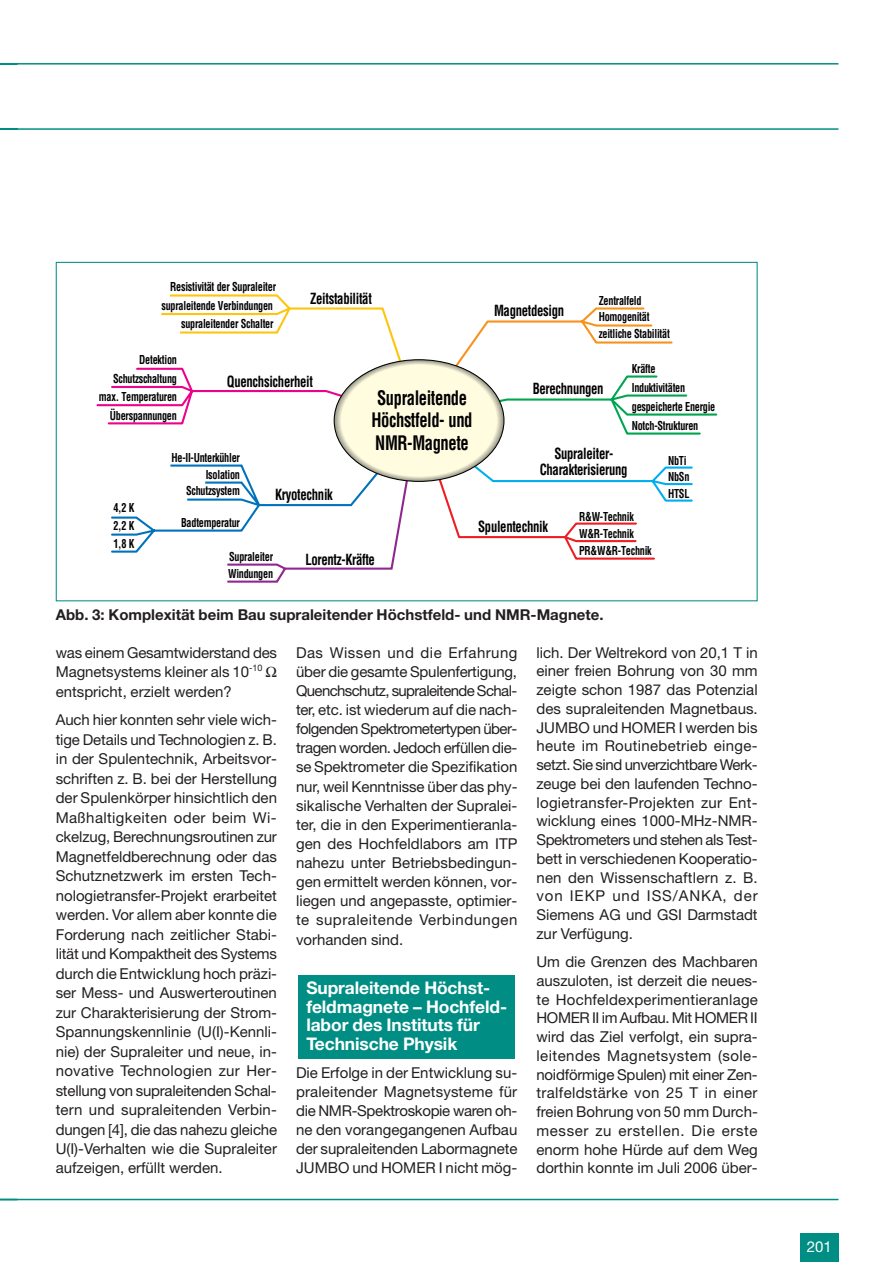
<style>
.page{position:relative;width:893px;height:1262px;background:#fff}
.page>*{position:absolute;margin:0;border:0;box-sizing:border-box;transform-origin:0 0}
.t1{font:700 condensed 19.5px/22.5px "Helvetica";letter-spacing:-.025em;color:#000;scale:.85 1}
.t2{font:700 17.4px/18.8px "Helvetica Neue";letter-spacing:-.005em;color:#fff}
.t3{font:15px/18.8px "Helvetica Neue";color:#231f20;text-align:justify}
.t4{font:700 condensed 15px/16.5px "Helvetica";letter-spacing:-.025em;color:#000;text-align:center;scale:.85 1}
.t5{font:700 15px "Helvetica Neue";color:#231f20}
.t6{font:15px "Helvetica Neue";color:#fff}
.t7{font:700 condensed 12px/16.5px "Helvetica";letter-spacing:-.025em;color:#000;scale:.85 1}
</style>
<div class="page">
<div style="left:297px;top:974px;width:217px;height:84px;background:#008e84"></div>
<div style="left:800px;top:1233px;width:38px;height:29px;background:#008e84"></div>
<hr style="left:0;top:63px;width:838px;height:2px;background:#008e84">
<hr style="left:0;top:128px;width:838px;height:2px;background:#008e84">
<hr style="left:0;top:1198px;width:838px;height:2px;background:#008e84">
<svg style="left:0;top:1198px;width:17px;height:1px"></svg>
<svg style="left:96px;top:294px;width:622px;height:289px"></svg>
<svg style="left:336px;top:361px;width:166px;height:119px;background:#d2d0ba"></svg>
<div style="left:341px;top:365px;width:156px;height:111px;background:#fffce0;border-radius:50%"></div>
<p class="t7" style="left:161px;top:278px;width:136px;line-height:19px;text-align:right">Resistivität der Supraleiter supraleitende Verbindungen</p>
<p class="t7" style="left:181px;top:316px;width:110px">supraleitender Schalter</p>
<p class="t4" style="left:310px;top:291px;width:74px">Zeitstabilität</p>
<p class="t4" style="left:494px;top:303px;width:84px">Magnetdesign</p>
<p class="t7" style="left:598px;top:294px;width:85px">Zentralfeld<br>Homogenität zeitliche Stabilität</p>
<p class="t7" style="left:99px;top:352px;width:93px;line-height:18.5px;text-align:right">Detektion<br>Schutzschaltung max. Temperaturen<br>Überspannungen</p>
<p class="t7" style="left:171px;top:450px;width:82px;text-align:right">He-II-Unterkühler<br>Isolation<br>Schutzsystem</p>
<p class="t7" style="left:181px;top:515px;width:71px">Badtemperatur</p>
<p class="t7" style="left:228px;top:549px;width:54px;line-height:17.2px">Supraleiter<br>Windungen</p>
<p class="t7" style="left:631px;top:361px;width:29px">Kräfte</p>
<p class="t4" style="left:227px;top:374px;width:103px">Quenchsicherheit</p>
<p class="t7" style="left:631px;top:379px;width:100px;line-height:18.9px">Induktivitäten gespeicherte Energie<br>Notch-Strukturen</p>
<p class="t4" style="left:532px;top:382px;width:85px">Berechnungen</p>
<p class="t1" style="left:371px;top:388px;width:120px">Supraleitende<br>Höchstfeld- und<br>NMR-Magnete</p>
<p class="t4" style="left:540px;top:446px;width:105px">Supraleiter-<br>Charakterisierung</p>
<p class="t7" style="left:668px;top:453px;width:23px">NbTi</p>
<p class="t7" style="left:668px;top:469px;width:27px">NbSn<br>HTSL</p>
<p class="t4" style="left:275px;top:487px;width:69px">Kryotechnik</p>
<p class="t7" style="left:113px;top:500px;width:26px;line-height:18px;text-align:justify">4,2 K 2,2 K 1,8 K</p>
<p class="t7" style="left:579px;top:509px;width:66px">R&amp;W-Technik</p>
<p class="t4" style="left:478px;top:519px;width:84px">Spulentechnik</p>
<p class="t7" style="left:579px;top:525px;width:87px;line-height:17.5px">W&amp;R-Technik<br>PR&amp;W&amp;R-Technik</p>
<p class="t4" style="left:305px;top:552px;width:83px">Lorentz-Kräfte</p>
<p class="t5" style="left:56px;top:609px;width:549px">Abb. 3: Komplexität beim Bau supraleitender Höchstfeld- und NMR-Magnete.</p>
<p class="t3" style="left:56px;top:644px;width:223px;line-height:19.5px;text-align:left">was einem Gesamtwiderstand des<br>Magnetsystems kleiner als 10<sup>-10 </sup>entspricht, erzielt werden?</p>
<p class="t3" style="left:56px;top:712px;width:223px;line-height:19.5px">Auch hier konnten sehr viele wich&shy;tige Details und Technologien z. B. in der Spulentechnik, Arbeitsvor&shy;schriften z. B. bei der Herstellung der Spulenkörper hinsichtlich den Maßhaltigkeiten oder beim Wi&shy;ckelzug, Berechnungsroutinen zur Magnetfeldberechnung oder das Schutznetzwerk im ersten Tech&shy;nologietransfer-Projekt erarbeitet werden. Vor allem aber konnte die Forderung nach zeitlicher Stabi&shy;lität und Kompaktheit des Systems durch die Entwicklung hoch präzi&shy;ser Mess- und Auswerteroutinen zur Charakterisierung der Strom-Spannungskennlinie (U(I)-Kennli&shy;nie) der Supraleiter und neue, in&shy;novative Technologien zur Her&shy;stellung von supraleitenden Schal&shy;tern und supraleitenden Verbin&shy;dungen [4], die das nahezu gleiche U(I)-Verhalten wie die Supraleiter aufzeigen, erfüllt werden.</p>
<p class="t3" style="left:296px;top:644px;width:223px;line-height:19.2px">Das Wissen und die Erfahrung über die gesamte Spulenfertigung, Quenchschutz, supraleitende Schal&shy;ter, etc. ist wiederum auf die nach&shy;folgenden Spektrometertypen über&shy;tragen worden. Jedoch erfüllen die&shy;se Spektrometer die Spezifikation nur, weil Kenntnisse über das phy&shy;sikalische Verhalten der Supralei&shy;ter, die in den Experimentieranla&shy;gen des Hochfeldlabors am ITP nahezu unter Betriebsbedingun&shy;gen ermittelt werden können, vor&shy;liegen und angepasste, optimier&shy;te supraleitende Verbindungen vorhanden sind.</p>
<p class="t2" style="left:306px;top:979px;width:202px">Supraleitende Höchst&shy;feldmagnete – Hochfeld&shy;labor des Instituts für<br>Technische Physik</p>
<p class="t3" style="left:296px;top:1064px;width:223px">Die Erfolge in der Entwicklung su&shy;praleitender Magnetsysteme für die NMR-Spektroskopie waren oh&shy;ne den vorangegangenen Aufbau der supraleitenden Labormagnete JUMBO und HOMER I nicht mög-</p>
<p class="t3" style="left:536px;top:644px;width:223px">lich. Der Weltrekord von 20,1 T in einer freien Bohrung von 30 mm zeigte schon 1987 das Potenzial des supraleitenden Magnetbaus.<br>JUMBO und HOMER I werden bis heute im Routinebetrieb einge&shy;setzt. Sie sind unverzichtbare Werk&shy;zeuge bei den laufenden Techno&shy;logietransfer-Projekten zur Ent&shy;wicklung eines 1000-MHz-NMR-Spektrometers und stehen als Test&shy;bett in verschiedenen Kooperatio&shy;nen den Wissenschaftlern z. B. von IEKP und ISS/ANKA, der Siemens AG und GSI Darmstadt zur Verfügung.</p>
<p class="t3" style="left:536px;top:954px;width:223px">Um die Grenzen des Machbaren auszuloten, ist derzeit die neues&shy;te Hochfeldexperimentieranlage HOMER II im Aufbau. Mit HOMER II wird das Ziel verfolgt, ein supra&shy;leitendes Magnetsystem (sole&shy;noidförmige Spulen) mit einer Zen&shy;tralfeldstärke von 25 T in einer freien Bohrung von 50 mm Durch&shy;messer zu erstellen. Die erste enorm hohe Hürde auf dem Weg dorthin konnte im Juli 2006 über-</p>
<p class="t6" style="left:806px;top:1241px;width:27px">201</p>
</div>
